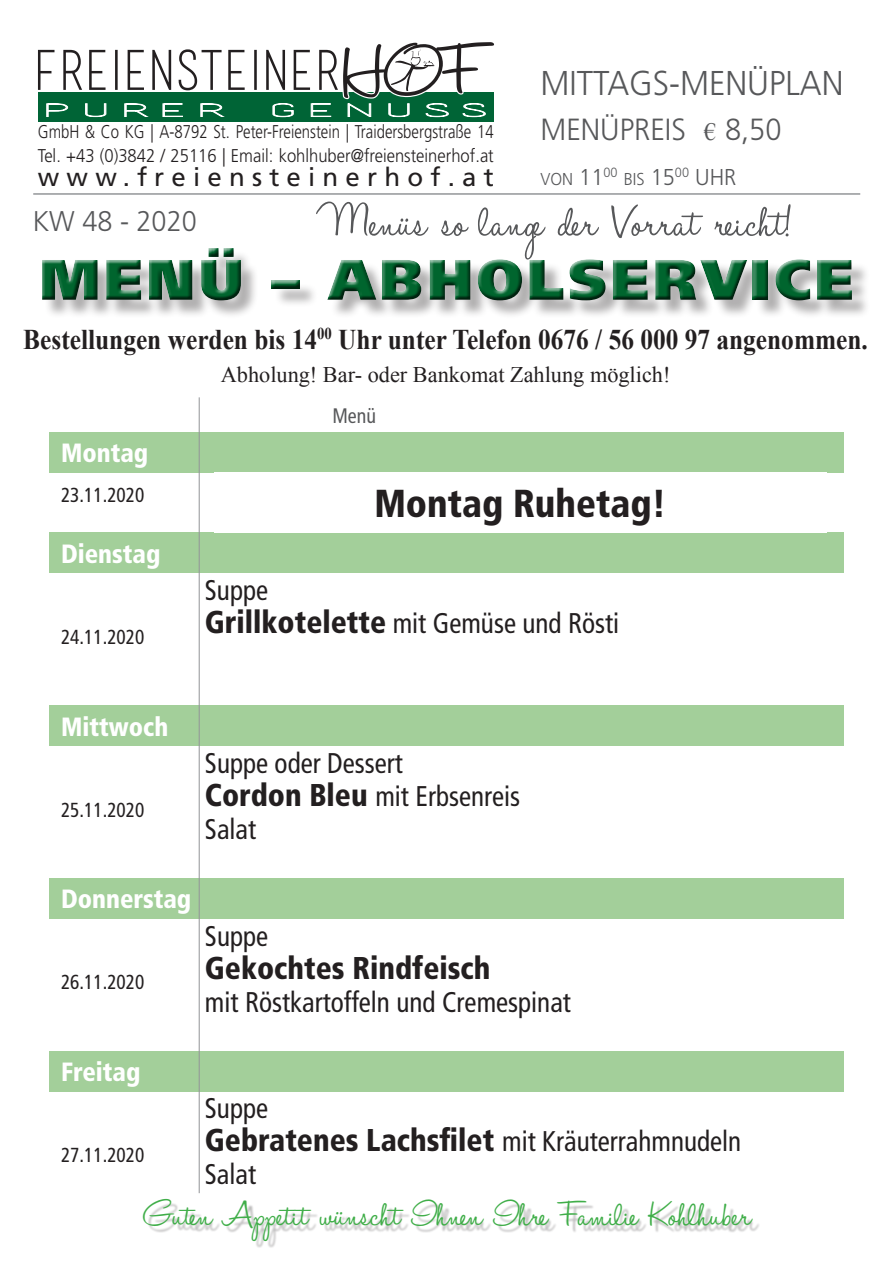
<style>
.page{position:relative;width:893px;height:1263px;background:#fff}
.page>*{position:absolute;margin:0;border:0;box-sizing:border-box;transform-origin:0 0}
.t1{font:900 57px "Frutiger";letter-spacing:.06em;color:#00652e}
.t2{font:52.8px "Halo Handletter";color:#57585a}
.t3{font:40.65px "Halo Handletter";color:#40ae49}
.t4{font:900 condensed 39px "Frutiger";color:#231f20;scale:.95 1}
.t5{font:300 34.5px "Frutiger";color:#57585a;scale:.95 1}
.t6{font:900 condensed 31.5px "Frutiger";color:#231f20;scale:.95 1}
.t7{font:300 30.6px "Frutiger";color:#57585a;scale:.95 1}
.t8{font:condensed 28.5px/33px "Frutiger";color:#231f20;scale:.95 1}
.t9{font:700 28.5px "Times New Roman";color:#231f20;scale:.89 1}
.t10{font:300 28.5px "Frutiger";color:#57585a;scale:.95 1}
.t11{font:900 condensed 26.4px "Frutiger";color:#fff;scale:.95 1}
.t12{font:25.8px "Frutiger";letter-spacing:.28em;color:#231f20}
.t13{font:300 22.95px "Frutiger";color:#57585a;scale:.95 1}
.t14{font:22.35px "Times New Roman";color:#231f20}
.t15{font:condensed 21px "Frutiger";color:#57585a;scale:.95 1}
.t16{font:condensed 20.25px "Frutiger";color:#231f20;scale:.95 1}
.t17{font:300 18.45px/24px "Frutiger";color:#231f20;scale:.81 1}
.s1{font-family:"Times New Roman";font-weight:400;font-size:24.9px}
.s2{font-size:17.25px}
.s3{font-weight:900;font-size:31.5px}
.s4{font-weight:400;font-size:28.5px}
</style>
<div class="page">
<div style="left:38px;top:92px;width:455px;height:30px;background:#006436"></div>
<svg style="left:38px;top:42px;width:456px;height:75px"></svg>
<div style="left:148px;top:1202px;width:612px;height:46px;background:#231f20;opacity:.3"></div>
<div style="left:50px;top:432px;width:794px;height:41px;background:#a3cf9a"></div>
<div style="left:50px;top:533px;width:794px;height:40px;background:#a3cf9a"></div>
<div style="left:50px;top:705px;width:794px;height:41px;background:#a3cf9a"></div>
<div style="left:50px;top:878px;width:794px;height:40px;background:#a3cf9a"></div>
<div style="left:50px;top:1051px;width:794px;height:40px;background:#a3cf9a"></div>
<hr style="left:199px;top:397px;width:1px;height:796px;background:#939598">
<hr style="left:33px;top:193px;width:827px;height:2px;background:#939598">
<div style="left:45px;top:250px;width:825px;height:69px;background:#231f20;opacity:.35"></div>
<div style="left:38px;top:246px;width:818px;height:59px;background:#231f20;opacity:.75"></div>
<p class="t17" style="left:38px;top:120px;width:564px">GmbH &amp; Co KG | A-8792 St. Peter-Freienstein | Traidersbergstraße 14<br>Tel. +43 (0)3842 / 25116 | Email: kohlhuber@freiensteinerhof.at</p>
<p class="t12" style="left:38px;top:162px;width:457px">www.freiensteinerhof.at</p>
<p class="t5" style="left:540px;top:63px;width:59px">Mittags</p>
<p class="t5" style="left:669px;top:63px;width:185px">-Menüplan</p>
<p class="t7" style="left:540px;top:112px;width:255px">Menüpreis <span class="s1">€</span> 8,50</p>
<p class="t13" style="left:540px;top:164px;width:208px"><span class="s2">von</span> 11<sup>00</sup> <span class="s2">bis</span> 15<sup>00</sup> Uhr</p>
<h2 class="t2" style="left:320px;top:194px;width:473px">Menüs so lange der Vorrat reicht!</h2>
<p class="t10" style="left:33px;top:205px;width:174px">KW 48 - 2020</p>
<h1 class="t1" style="left:39px;top:245px;width:816px">MENÜ – ABHOLSERVICE</h1>
<p class="t9" style="left:23px;top:319px;width:950px">Bestellungen werden bis 14<sup>00</sup> Uhr unter Telefon 0676 / 56 000 97 angenommen.</p>
<p class="t14" style="left:221px;top:359px;width:451px">Abholung! Bar- oder Bankomat Zahlung möglich!</p>
<p class="t11" style="left:61px;top:437px;width:93px">Montag</p>
<p class="t16" style="left:61px;top:483px;width:89px">23.11.2020</p>
<p class="t11" style="left:61px;top:538px;width:106px">Dienstag</p>
<p class="t16" style="left:61px;top:625px;width:89px">24.11.2020</p>
<p class="t15" style="left:332px;top:403px;width:47px">Menü</p>
<h3 class="t4" style="left:374px;top:480px;width:309px">Montag Ruhetag!</h3>
<p class="t8" style="left:205px;top:574px;width:438px">Suppe<br><span class="s3">Grillkotelette</span> mit Gemüse und Rösti</p>
<p class="t11" style="left:61px;top:710px;width:114px">Mittwoch</p>
<p class="t16" style="left:61px;top:798px;width:89px">25.11.2020</p>
<p class="t8" style="left:205px;top:747px;width:333px">Suppe oder Dessert<br><span class="s3">Cordon Bleu</span> mit Erbsenreis<br>Salat</p>
<p class="t11" style="left:61px;top:883px;width:139px">Donnerstag</p>
<p class="t16" style="left:61px;top:970px;width:89px">26.11.2020</p>
<p class="t8" style="left:205px;top:919px;width:68px">Suppe</p>
<p class="t6" style="left:205px;top:949px;width:302px">Gekochtes Rindfeisch</p>
<p class="t8" style="left:205px;top:985px;width:387px">mit Röstkartoffeln und Cremespinat</p>
<p class="t11" style="left:61px;top:1056px;width:85px">Freitag</p>
<p class="t16" style="left:61px;top:1143px;width:89px">27.11.2020</p>
<p class="t8" style="left:205px;top:1092px;width:68px">Suppe</p>
<p class="t6" style="left:205px;top:1121px;width:566px">Gebratenes Lachsfilet <span class="s4">mit Kräuterrahmnudeln</span></p>
<p class="t8" style="left:205px;top:1158px;width:55px">Salat</p>
<h3 class="t3" style="left:143px;top:1192px;width:610px">Guten Appetit wünscht Ihnen Ihre Familie Kohlhuber</h3>
</div>
